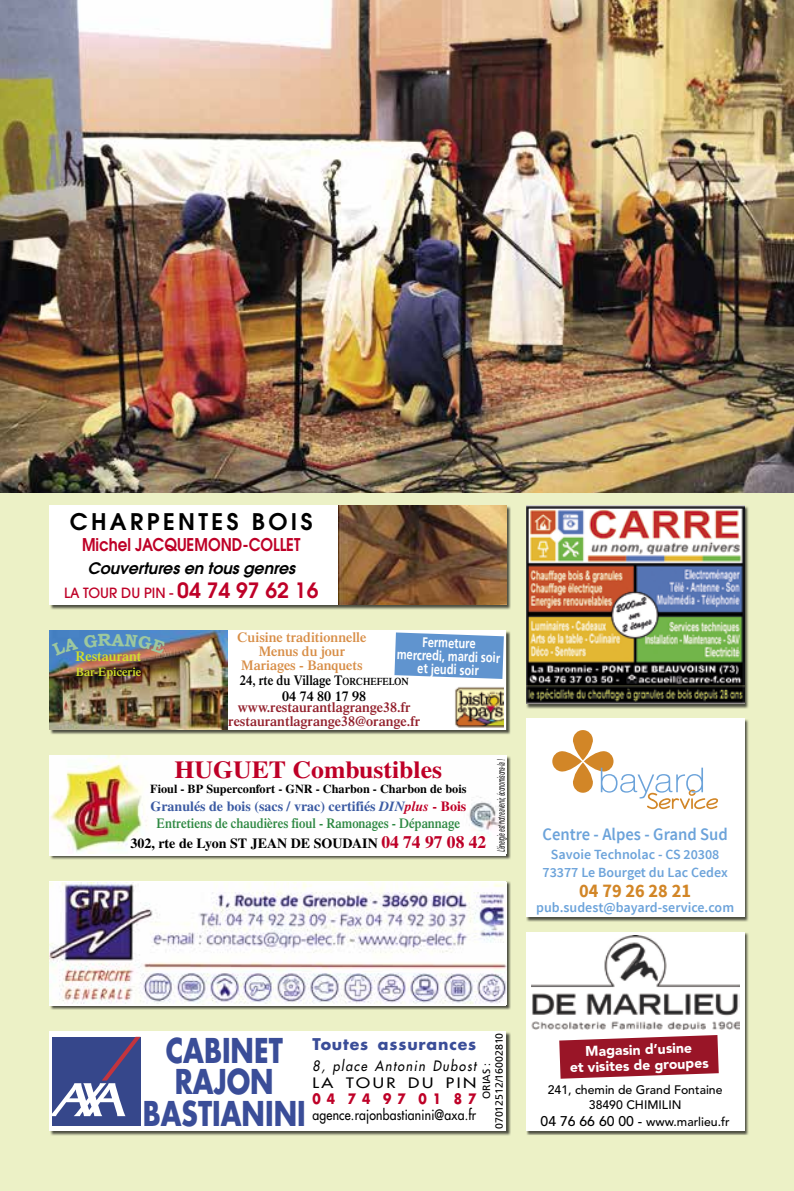
<style>
.page{position:relative;width:794px;height:1191px;background:#fff}
.page>*{position:absolute;margin:0;border:0;box-sizing:border-box;transform-origin:0 0}
.t1{font:700 33.25px/31.5px "Futura";color:#3a4d98;text-align:center;scale:.8 1}
.t2{font:700 24.5px "Times";color:#be0027;scale:1.05 1}
.t3{font:600 22.75px "Avant Garde";letter-spacing:.15em;color:#000}
.t4{font:700 19.25px "Source Sans Pro";color:#d28627;scale:.95 1}
.t5{font:600 17.5px "Avant Garde";color:#be0027;scale:.86 1}
.t6{font:600 17.5px "Source Sans Pro";color:#6ca3da;scale:.95 1}
.t7{font:italic 600 15.75px "Avant Garde";color:#000}
.t8{font:700 15.75px "Futura";letter-spacing:.055em;color:#3a4d98}
.t9{font:600 14px/17.5px "Times";color:#2d8842;text-align:center;scale:.9 1}
.t10{font:600 14px/17.2px "Source Sans Pro";color:#6ca3da;text-align:center}
.t11{font:600 14px/13.3px "Times";color:#93212d;text-align:center}
.t12{font:600 14px/14px "Times";color:#d88e47;text-align:center}
.t13{font:700 14px "Times";color:#000}
.t14{font:700 14px/13.3px "Frutiger";color:#fff;text-align:center;scale:.79 1}
.t15{font:600 14px/15.4px "Times";color:#000;text-align:center;scale:.9 1}
.t16{font:900 14px/15.8px "Avenir";color:#fff;text-align:center}
.t17{font:14px "Futura";letter-spacing:.015em;color:#000;scale:.87 1}
.t18{font:500 14px "Avant Garde";color:#be0027}
.t19{font:italic 14px "Futura";letter-spacing:.115em;color:#000;scale:.9 1}
.t20{font:14px "Futura";letter-spacing:.15em;color:#000;scale:1.2 1}
.t21{font:600 14px "Times";color:#d1e02b}
.t22{font:700 14px "Futura";letter-spacing:.475em;color:#be0027;scale:.87 1}
.t23{font:500 12.25px/14.7px "Avenir";color:#000;text-align:center}
.t24{font:700 12.25px "Times";color:#000}
.t25{font:600 12.25px "Times";color:#d1e02b}
.t26{font:italic 10.5px "Univers";letter-spacing:-.02em;color:#000;scale:.43 1}
.t27{font:10.5px/12.6px "Frutiger";color:#000;text-align:center}
.s1{font-weight:600;font-size:21px}
.s2{font-size:10.5px}
.s3{font-weight:700;color:#3c5ba3}
.s4{font-weight:700;font-style:italic;color:#3c5ba3}
.s5{font-weight:700;font-style:italic;color:#be0027}
.s6{font-weight:700;color:#be0027}
.s7{font-size:17.5px;color:#be0027}
.s8{font-size:14px}
</style>
<div class="page">
<div style="left:0;top:490px;width:794px;height:701px;background:#ecf1c6"></div>
<img style="left:50px;top:881px;width:460px;height:128px">
<img style="left:50px;top:882px;width:456px;height:122px">
<img style="left:50px;top:756px;width:460px;height:104px">
<img style="left:50px;top:756px;width:456px;height:98px">
<img style="left:50px;top:631px;width:460px;height:103px">
<div style="left:50px;top:630px;width:456px;height:100px;background:#fff"></div>
<img style="left:50px;top:630px;width:177px;height:100px">
<img style="left:455px;top:687px;width:49px;height:40px">
<svg style="left:394px;top:632px;width:110px;height:47px;background:#719fd4"></svg>
<img style="left:50px;top:1032px;width:460px;height:103px">
<div style="left:50px;top:1031px;width:456px;height:99px;background:#fff"></div>
<div style="left:52px;top:1036px;width:88px;height:89px;background:#36478b"></div>
<svg style="left:52px;top:1036px;width:88px;height:80px"></svg>
<img style="left:526px;top:506px;width:223px;height:202px">
<img style="left:526px;top:505px;width:218px;height:199px">
<img style="left:50px;top:506px;width:460px;height:103px">
<div style="left:50px;top:505px;width:456px;height:99px;background:#fff"></div>
<img style="left:339px;top:505px;width:167px;height:99px">
<img style="left:526px;top:932px;width:223px;height:203px">
<div style="left:526px;top:932px;width:218px;height:198px;background:#fff"></div>
<img style="left:531px;top:935px;width:208px;height:94px">
<svg style="left:559px;top:1035px;width:159px;height:43px;background:#a53040"></svg>
<img style="left:526px;top:719px;width:223px;height:202px">
<div style="left:526px;top:718px;width:218px;height:199px;background:#fff"></div>
<div style="left:572px;top:730px;width:21px;height:30px;background:#d28627;border-radius:10px"></div>
<div style="left:572px;top:762px;width:21px;height:30px;background:#d28627;border-radius:10px"></div>
<svg style="left:552px;top:750px;width:30px;height:22px"></svg>
<svg style="left:584px;top:750px;width:29px;height:22px"></svg>
<svg style="left:601px;top:767px;width:117px;height:42px"></svg>
<img style="left:0;top:0;width:794px;height:492px">
<svg style="left:52px;top:637px;width:26px;height:19px"></svg>
<svg style="left:84px;top:634px;width:82px;height:20px;background:#5d83b5"></svg>
<h3 class="t3" style="left:70px;top:507px;width:244px">CHARPENTES BOIS</h3>
<p class="t5" style="left:82px;top:533px;width:255px">Michel JACQUEMOND-COLLET</p>
<p class="t7" style="left:87px;top:558px;width:209px">Couvertures en tous genres</p>
<p class="t18" style="left:64px;top:584px;width:256px">LA TOUR DU PIN - <span class="s1">04 74 97 62 16</span></p>
<p class="t21" style="left:75px;top:648px;width:68px">Restaurant</p>
<p class="t25" style="left:76px;top:664px;width:67px">Bar-Epicerie</p>
<p class="t12" style="left:237px;top:630px;width:130px">Cuisine traditionnelle<br>Menus du jour<br>Mariages - Banquets</p>
<p class="t15" style="left:240px;top:672px;width:189px">24, rte du Village T<span class="s2">ORCHEFELON<br></span>04 74 80 17 98</p>
<p class="t11" style="left:228px;top:700px;width:194px">www.restaurantlagrange38.fr restaurantlagrange38@orange.fr</p>
<p class="t14" style="left:397px;top:634px;width:132px;rotate:2deg">Fermeture mercredi, mardi soir et jeudi soir</p>
<h2 class="t2" style="left:175px;top:755px;width:256px">HUGUET Combustibles</h2>
<p class="t24" style="left:150px;top:782px;width:318px">Fioul - BP Superconfort - GNR - Charbon - Charbon de bois</p>
<p class="t9" style="left:150px;top:797px;width:352px"><span class="s3">Granulés de bois (sacs / vrac) certifiés</span> <span class="s4">DIN</span><span class="s5">plus</span> <span class="s6">- Bois<br></span>Entretiens de chaudières fioul - Ramonages - Dépannage</p>
<p class="t13" style="left:130px;top:834px;width:357px">302, rte de Lyon ST JEAN DE SOUDAIN <span class="s7">04 74 97 08 42</span></p>
<p class="t26" style="left:495px;top:852px;width:217px;rotate:-90deg">L’énergie est notre avenir, économisons-la !</p>
<p class="t6" style="left:542px;top:823px;width:197px">Centre - Alpes - Grand Sud</p>
<p class="t10" style="left:542px;top:846px;width:187px">Savoie Technolac - CS 20308<br>73377 Le Bourget du Lac Cedex</p>
<h3 class="t4" style="left:579px;top:878px;width:119px">04 79 26 28 21</h3>
<p class="t10" style="left:536px;top:899px;width:199px">pub.sudest@bayard-service.com</p>
<h1 class="t1" style="left:143px;top:1034px;width:205px">CABINET<br>RAJON<br>BASTIANINI</h1>
<p class="t27" style="left:480px;top:1129px;width:98px;rotate:-90deg">ORIAS :<br>07012512/16002810</p>
<p class="t8" style="left:313px;top:1033px;width:165px">Toutes assurances</p>
<p class="t19" style="left:313px;top:1056px;width:183px">8, place Antonin Dubost</p>
<p class="t20" style="left:313px;top:1074px;width:138px">LA TOUR DU PIN</p>
<p class="t22" style="left:313px;top:1089px;width:190px">04 74 97 01 87</p>
<p class="t17" style="left:313px;top:1105px;width:189px">agence.rajonbastianini@axa.fr</p>
<p class="t16" style="left:569px;top:1043px;width:140px;rotate:-2deg">Magasin d’usine<br>et visites de groupes</p>
<p class="t23" style="left:548px;top:1083px;width:176px">241, chemin de Grand Fontaine<br>38490 CHIMILIN</p>
<p class="t23" style="left:540px;top:1114px;width:191px"><span class="s8">04 76 66 60 00 -</span> www.marlieu.fr</p>
</div>
